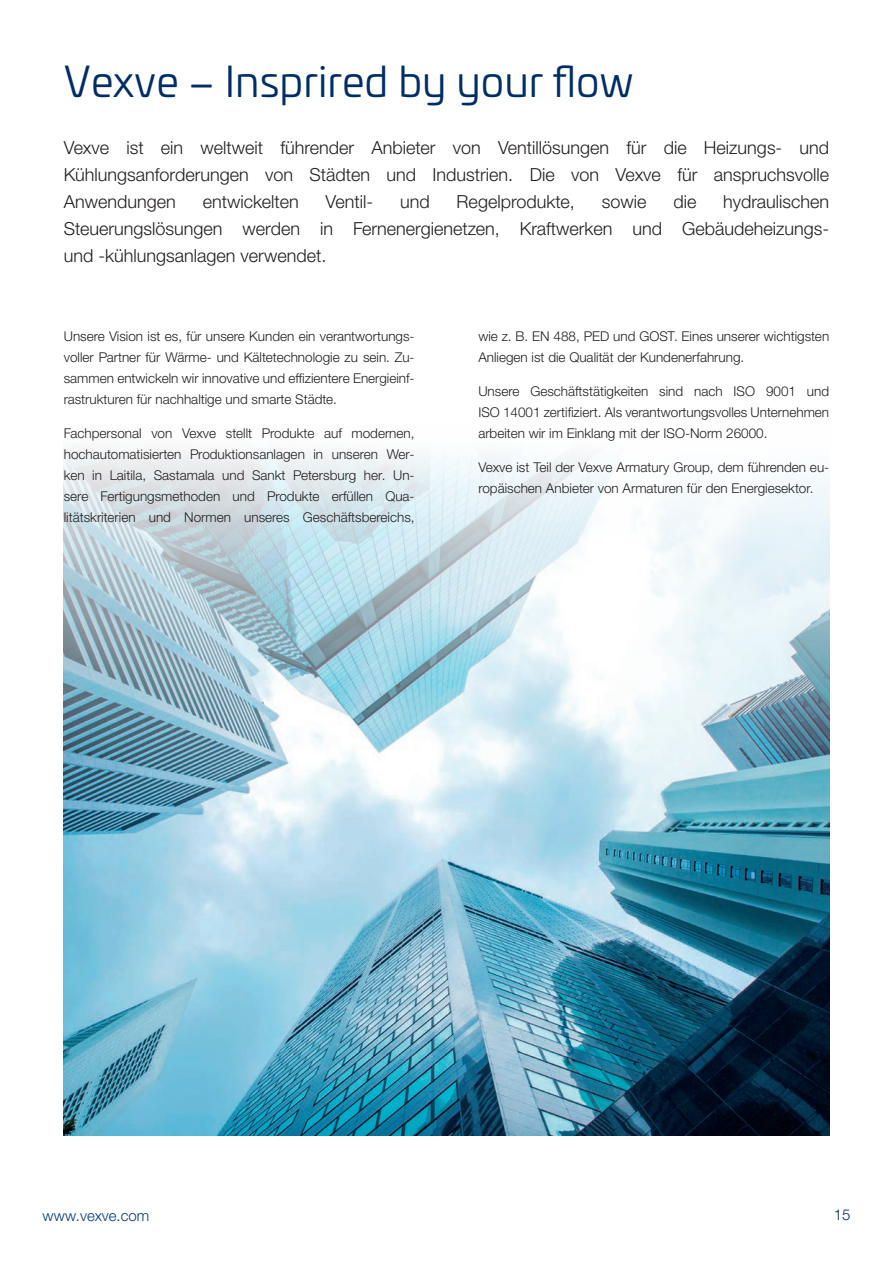
<style>
.page{position:relative;width:893px;height:1263px;background:#fff}
.page>*{position:absolute;margin:0;border:0;box-sizing:border-box;transform-origin:0 0}
.t1{font:42px "Univia Pro";color:#002d66}
.t2{font:300 18px/27px "Helvetica Neue LTW1 G";color:#231f20;text-align:justify}
.t3{font:300 15px "Helvetica Neue LTW1 G";color:#013d7d}
.t4{font:300 15px "Helvetica Neue LTW1 G";color:#002d66}
.t5{font:300 13.5px/21px "Helvetica Neue LTW1 G";color:#231f20;text-align:justify}
</style>
<div class="page">
<img style="left:64px;top:450px;width:765px;height:685px">
<h1 class="t1" style="left:64px;top:51px;width:571px">Vexve – Insprired by your flow</h1>
<h2 class="t2" style="left:64px;top:134px;width:767px">Vexve ist ein weltweit führender Anbieter von Ventillösungen für die Heizungs- und Kühlungsanforderungen von Städten und Industrien. Die von Vexve für anspruchsvolle Anwendungen</h2>
<h2 class="t2" style="left:64px;top:188px;width:767px;text-indent:659px">hydraulischen Steuerungslösungen werden in Fernenergienetzen, Kraftwerken und Gebäudeheizungs&shy;und -kühlungsanlagen verwendet.</h2>
<h2 class="t2" style="left:203px;top:188px;width:97px">entwickelten</h2>
<h2 class="t2" style="left:326px;top:188px;width:49px">Ventil-</h2>
<h2 class="t2" style="left:400px;top:188px;width:31px">und</h2>
<h2 class="t2" style="left:457px;top:188px;width:120px">Regelprodukte,</h2>
<h2 class="t2" style="left:602px;top:188px;width:46px">sowie</h2>
<h2 class="t2" style="left:673px;top:188px;width:25px">die</h2>
<p class="t5" style="left:64px;top:326px;width:352px">Unsere Vision ist es, für unsere Kunden ein verantwortungs&shy;voller Partner für Wärme- und Kältetechnologie zu sein. Zu&shy;sammen entwickeln wir innovative und effizientere Energieinf&shy;rastrukturen für nachhaltige und smarte Städte.</p>
<p class="t5" style="left:64px;top:423px;width:352px">Fachpersonal von Vexve stellt Produkte auf modernen, hochautomatisierten Produktionsanlagen in unseren Wer&shy;ken in Laitila, Sastamala und Sankt Petersburg her. Un&shy;sere Fertigungsmethoden und Produkte erfüllen Qua&shy;litätskriterien und Normen unseres Geschäftsbereichs,</p>
<p class="t5" style="left:478px;top:326px;width:352px">wie z. B. EN 488, PED und GOST. Eines unserer wichtigsten<br>Anliegen ist die Qualität der Kundenerfahrung.</p>
<p class="t5" style="left:478px;top:381px;width:352px">Unsere Geschäftstätigkeiten sind nach ISO 9001 und ISO 14001 zertifiziert. Als verantwortungsvolles Unternehmen arbeiten wir im Einklang mit der ISO-Norm 26000.</p>
<p class="t5" style="left:478px;top:456px;width:352px">Vexve ist Teil der Vexve Armatury Group, dem führenden eu&shy;ropäischen Anbieter von Armaturen für den Energiesektor.</p>
<p class="t3" style="left:43px;top:1206px;width:108px">www.vexve.com</p>
<p class="t4" style="left:834px;top:1206px;width:18px">15</p>
</div>
